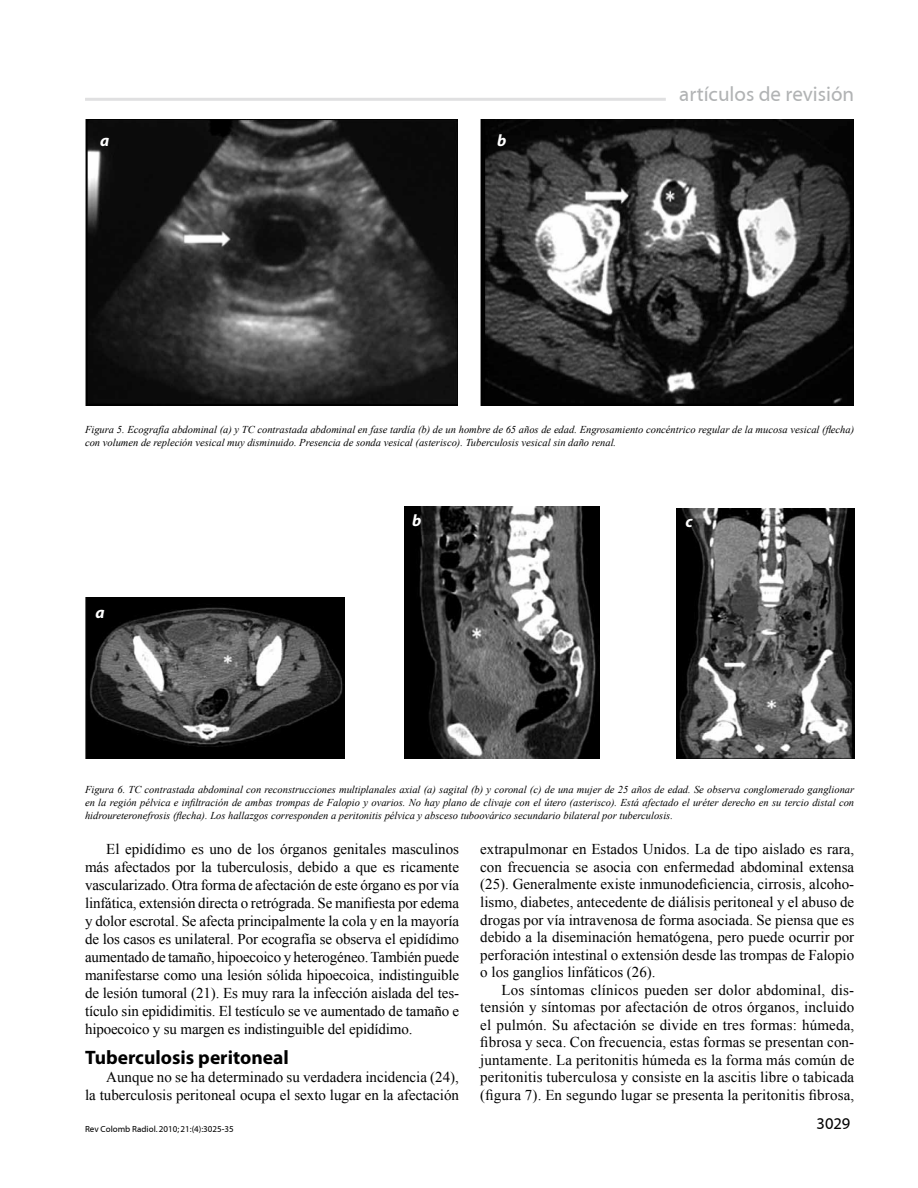
<style>
.page{position:relative;width:918px;height:1188px;background:#fff}
.page>*{position:absolute;margin:0;border:0;box-sizing:border-box;transform-origin:0 0}
.t1{font:21px "Myriad";color:#b1b3b4}
.t2{font:700 19.5px "Myriad Pro";color:#000}
.t3{font:italic 700 16.5px "Myriad Pro";color:#fff}
.t4{font:16.5px "Myriad";color:#000}
.t5{font:15px/17.5px "Times New Roman";color:#000;text-align:justify}
.t6{font:italic 10.5px/12.6px "Times New Roman";color:#000}
.t7{font:9px "Myriad";color:#000}
</style>
<div class="page">
<hr style="left:85px;top:98px;width:581px;height:3px;background:#e0e0e1">
<img style="left:85px;top:119px;width:373px;height:287px">
<img style="left:480px;top:120px;width:373px;height:286px">
<img style="left:85px;top:597px;width:260px;height:161px">
<img style="left:405px;top:507px;width:195px;height:251px">
<img style="left:677px;top:508px;width:177px;height:250px">
<p class="t3" style="left:100px;top:130px;width:11px">a</p>
<p class="t3" style="left:497px;top:130px;width:11px">b</p>
<h1 class="t1" style="left:679px;top:84px;width:177px">artículos de revisión</h1>
<p class="t6" style="left:85px;top:423px;width:771px">Figura 5. Ecografía abdominal (a) y TC contrastada abdominal en fase tardía (b) de un hombre de 65 años de edad. Engrosamiento concéntrico regular de la mucosa vesical (flecha) con volumen de repleción vesical muy disminuido. Presencia de sonda vesical (asterisco). Tuberculosis vesical sin daño renal.</p>
<p class="t3" style="left:95px;top:602px;width:11px">a</p>
<p class="t3" style="left:412px;top:510px;width:11px">b</p>
<p class="t3" style="left:686px;top:511px;width:9px">c</p>
<p class="t6" style="left:85px;top:783px;width:771px;text-align:justify">Figura 6. TC contrastada abdominal con reconstrucciones multiplanales axial (a) sagital (b) y coronal (c) de una mujer de 25 años de edad. Se observa conglomerado ganglionar en la región pélvica e infiltración de ambas trompas de Falopio y ovarios. No hay plano de clivaje con el útero (asterisco). Está afectado el uréter derecho en su tercio distal con hidroureteronefrosis (flecha). Los hallazgos corresponden a peritonitis pélvica y absceso tuboovárico secundario bilateral por tuberculosis.</p>
<p class="t5" style="left:85px;top:840px;width:376px;line-height:18px;text-indent:21px">El epidídimo es uno de los órganos genitales masculinos más afectados por la tuberculosis, debido a que es ricamente vascularizado. Otra forma de afectación de este órgano es por vía linfática, extensión directa o retrógrada. Se manifiesta por edema y dolor escrotal. Se afecta principalmente la cola y en la mayoría de los casos es unilateral. Por ecografía se observa el epidídimo aumentado de tamaño, hipoecoico y heterogéneo. También puede manifestarse como una lesión sólida hipoecoica, indistinguible de lesión tumoral (21). Es muy rara la infección aislada del tes&shy;tículo sin epididimitis. El testículo se ve aumentado de tamaño e hipoecoico y su margen es indistinguible del epidídimo.</p>
<h2 class="t2" style="left:85px;top:1045px;width:205px">Tuberculosis peritoneal</h2>
<p class="t5" style="left:85px;top:1068px;width:376px;line-height:18px;text-align:right">Aunque no se ha determinado su verdadera incidencia (24),<br>la tuberculosis peritoneal ocupa el sexto lugar en la afectación</p>
<p class="t5" style="left:480px;top:840px;width:375px">extrapulmonar en Estados Unidos. La de tipo aislado es rara, con frecuencia se asocia con enfermedad abdominal extensa (25). Generalmente existe inmunodeficiencia, cirrosis, alcoho&shy;lismo, diabetes, antecedente de diálisis peritoneal y el abuso de drogas por vía intravenosa de forma asociada. Se piensa que es debido a la diseminación hematógena, pero puede ocurrir por perforación intestinal o extensión desde las trompas de Falopio o los ganglios linfáticos (26).</p>
<p class="t5" style="left:480px;top:981px;width:376px;text-indent:21px">Los síntomas clínicos pueden ser dolor abdominal, dis&shy;tensión y síntomas por afectación de otros órganos, incluido el pulmón. Su afectación se divide en tres formas: húmeda, fibrosa y seca. Con frecuencia, estas formas se presentan con&shy;juntamente. La peritonitis húmeda es la forma más común de peritonitis tuberculosa y consiste en la ascitis libre o tabicada (figura 7). En segundo lugar se presenta la peritonitis fibrosa,</p>
<p class="t7" style="left:85px;top:1125px;width:150px">Rev Colomb Radiol. 2010; 21:(4):3025-35</p>
<p class="t4" style="left:817px;top:1115px;width:35px">3029</p>
</div>
